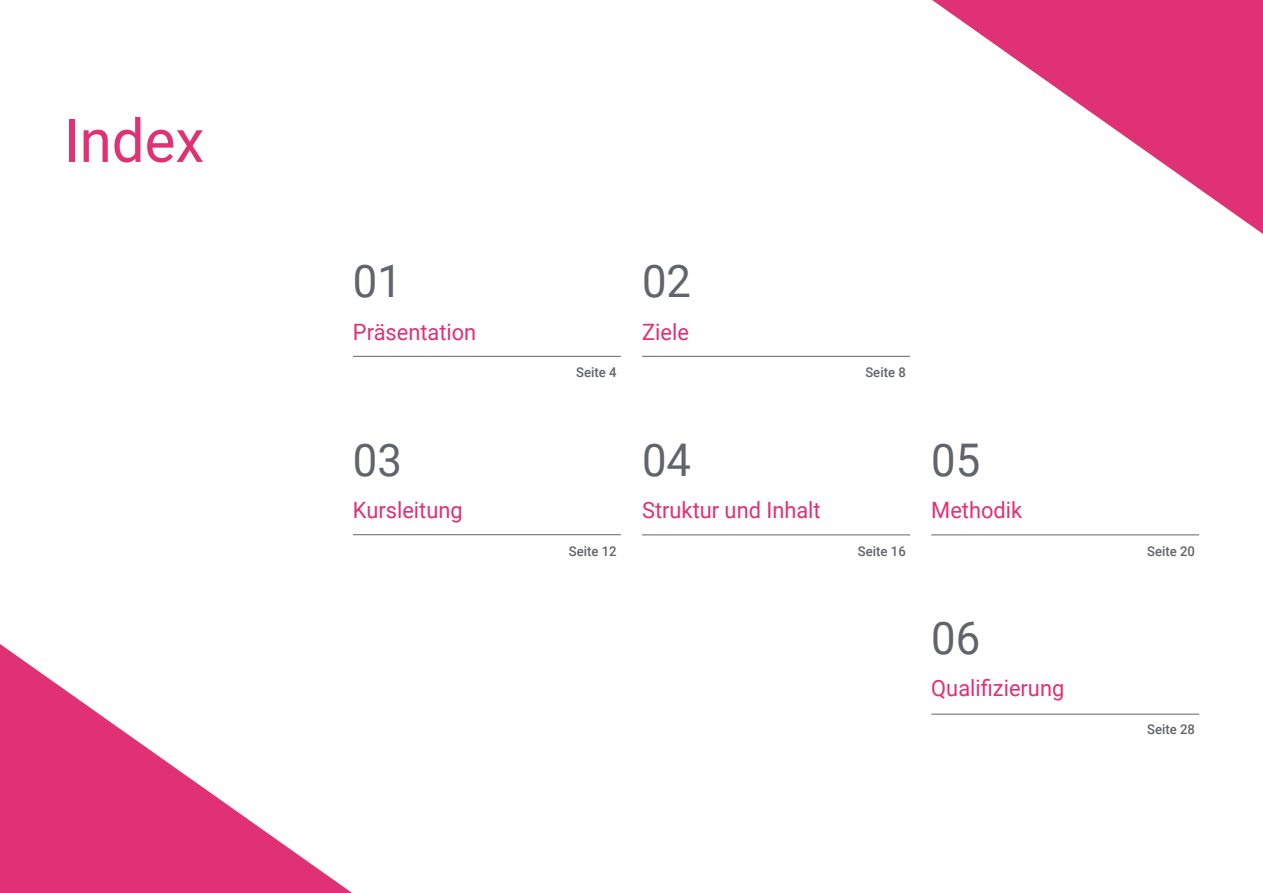
<style>
.page{position:relative;width:1263px;height:893px;background:#fff}
.page>*{position:absolute;margin:0;border:0;box-sizing:border-box;transform-origin:0 0}
.t1{font:60px "Roboto";color:#df3173}
.t2{font:45px "Roboto";color:#61646a}
.t3{font:22.5px "Roboto";color:#df3173}
.t4{font:500 13.5px "Roboto";color:#61646a}
</style>
<div class="page">
<hr style="left:353px;top:356px;width:268px;height:1px;background:#61646a">
<hr style="left:642px;top:534px;width:268px;height:1px;background:#61646a">
<hr style="left:642px;top:356px;width:268px;height:1px;background:#61646a">
<hr style="left:931px;top:534px;width:268px;height:1px;background:#61646a">
<hr style="left:931px;top:714px;width:268px;height:1px;background:#61646a">
<hr style="left:353px;top:534px;width:268px;height:1px;background:#61646a">
<svg style="left:0;top:644px;width:352px;height:249px"></svg>
<svg style="left:932px;top:0;width:331px;height:234px"></svg>
<h1 class="t1" style="left:64px;top:99px;width:142px">Index</h1>
<h2 class="t2" style="left:353px;top:250px;width:51px">01</h2>
<h2 class="t2" style="left:642px;top:250px;width:51px">02</h2>
<p class="t3" style="left:353px;top:316px;width:125px">Präsentation</p>
<p class="t3" style="left:642px;top:316px;width:48px">Ziele</p>
<p class="t4" style="left:576px;top:363px;width:42px">Seite 4</p>
<p class="t4" style="left:865px;top:363px;width:42px">Seite 8</p>
<h2 class="t2" style="left:353px;top:428px;width:51px">03</h2>
<h2 class="t2" style="left:642px;top:428px;width:51px">04</h2>
<h2 class="t2" style="left:931px;top:428px;width:51px">05</h2>
<p class="t3" style="left:353px;top:494px;width:111px">Kursleitung</p>
<p class="t3" style="left:642px;top:494px;width:180px">Struktur und Inhalt</p>
<p class="t3" style="left:931px;top:494px;width:92px">Methodik</p>
<p class="t4" style="left:569px;top:542px;width:49px">Seite 12</p>
<p class="t4" style="left:858px;top:542px;width:49px">Seite 16</p>
<p class="t4" style="left:1147px;top:542px;width:49px">Seite 20</p>
<h2 class="t2" style="left:931px;top:607px;width:51px">06</h2>
<p class="t3" style="left:931px;top:673px;width:134px">Qualifizierung</p>
<p class="t4" style="left:1147px;top:720px;width:49px">Seite 28</p>
</div>
